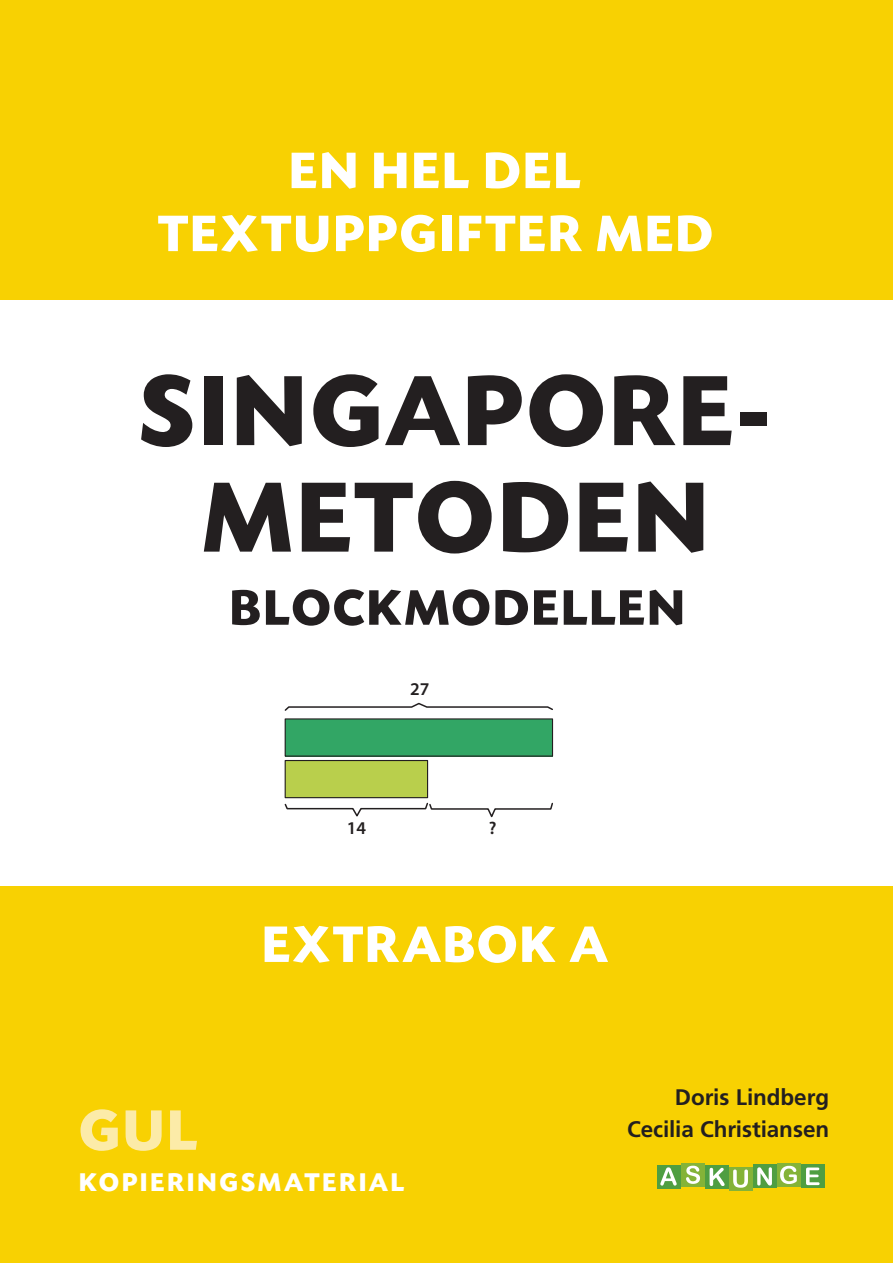
<style>
.page{position:relative;width:893px;height:1263px;background:#fff}
.page>*{position:absolute;margin:0;border:0;box-sizing:border-box;transform-origin:0 0}
.Rubrik_4{font:700 105px/106.5px "Today SHOP";letter-spacing:.06em;color:#231f20;text-align:center}
.Rubrik_4-2{font:700 60px "Today SHOP";color:#fceba8}
.Rubrik_4-3{font:700 54px "Today SHOP";letter-spacing:.065em;color:#fff}
.Rubrik_4-4{font:700 52.5px "Today SHOP";letter-spacing:.065em;color:#231f20}
.Rubrik_4-5{font:700 27px "Today SHOP";letter-spacing:.125em;color:#fff}
.Rubrik2{font:700 22.5px "Frutiger LT Std";letter-spacing:-.005em;color:#231f20}
.Ruttext{font:600 18px "Myriad Pro";color:#231f20}
</style>
<div class="page">
<div style="left:0;top:0;width:893px;height:300px;background:#f8d102"></div>
<div style="left:0;top:887px;width:893px;height:376px;background:#f8d102"></div>
<div style="left:657px;top:1165px;width:23px;height:23px;background:#4f9e41"></div>
<svg style="left:660px;top:1167px;width:17px;height:18px"></svg>
<div style="left:753px;top:1165px;width:23px;height:23px;background:#4f9e41"></div>
<svg style="left:757px;top:1167px;width:15px;height:18px"></svg>
<div style="left:705px;top:1165px;width:23px;height:23px;background:#4f9e41"></div>
<svg style="left:710px;top:1168px;width:15px;height:18px"></svg>
<div style="left:729px;top:1167px;width:23px;height:23px;background:#84b338"></div>
<svg style="left:733px;top:1169px;width:15px;height:19px"></svg>
<div style="left:681px;top:1163px;width:23px;height:23px;background:#84b338"></div>
<div style="left:777px;top:1163px;width:23px;height:23px;background:#84b338"></div>
<svg style="left:780px;top:1166px;width:17px;height:18px"></svg>
<div style="left:801px;top:1165px;width:23px;height:23px;background:#4f9e41"></div>
<svg style="left:806px;top:1167px;width:14px;height:18px"></svg>
<svg style="left:686px;top:1166px;width:14px;height:18px"></svg>
<div style="left:285px;top:719px;width:267px;height:37px;background:#32a665"></div>
<div style="left:285px;top:718px;width:268px;height:39px;border:1px solid #231f20"></div>
<div style="left:285px;top:760px;width:143px;height:38px;background:#b9cf4c"></div>
<div style="left:285px;top:760px;width:143px;height:38px;border:1px solid #231f20"></div>
<svg style="left:284px;top:702px;width:269px;height:9px"></svg>
<svg style="left:284px;top:802px;width:269px;height:16px"></svg>
<p class="Rubrik_4-3" style="left:290px;top:143px;width:292px">EN HEL DEL</p>
<p class="Rubrik_4-3" style="left:158px;top:206px;width:556px">TEXTUPPGIFTER MED</p>
<p class="Rubrik_4" style="left:141px;top:361px;width:630px">SINGAPORE-<br>METODEN</p>
<p class="Rubrik_4-4" style="left:230px;top:581px;width:455px">BLOCKMODELLEN</p>
<p class="Ruttext" style="left:410px;top:677px;width:21px">27</p>
<p class="Ruttext" style="left:347px;top:816px;width:21px">14</p>
<p class="Ruttext" style="left:489px;top:816px;width:9px">?</p>
<p class="Rubrik_4-3" style="left:263px;top:917px;width:346px">EXTRABOK A</p>
<p class="Rubrik_4-2" style="left:80px;top:1099px;width:119px">GUL</p>
<p class="Rubrik_4-5" style="left:80px;top:1168px;width:326px">KOPIERINGSMATERIAL</p>
<p class="Rubrik2" style="left:675px;top:1084px;width:156px">Doris Lindberg</p>
<p class="Rubrik2" style="left:627px;top:1116px;width:204px">Cecilia Christiansen</p>
</div>
